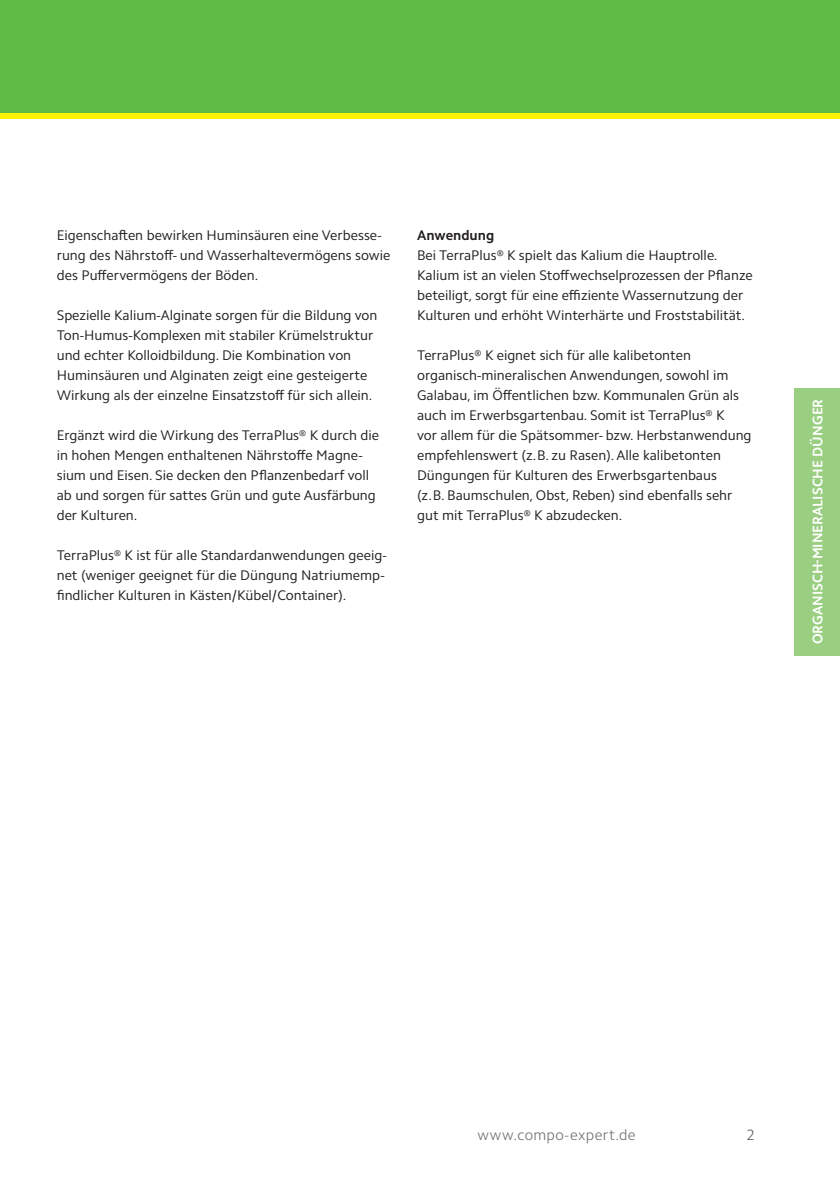
<style>
.page{position:relative;width:840px;height:1191px;background:#fff}
.page>*{position:absolute;margin:0;border:0;box-sizing:border-box;transform-origin:0 0}
.t1{font:300 15px "Camphor Pro";letter-spacing:.025em;color:#6c6d70}
.t2{font:300 15px "Camphor Pro";color:#57585a}
.t3{font:14px/20px "Camphor Pro";color:#231f20}
.t4{font:700 14px "Camphor Pro";color:#fff}
.t5{font:700 14px "Camphor Pro";color:#231f20}
</style>
<div class="page">
<div style="left:794px;top:388px;width:45px;height:267px;background:#9ace81"></div>
<div style="left:0;top:0;width:839px;height:113px;background:#60bb46"></div>
<div style="left:0;top:113px;width:839px;height:6px;background:#fff101"></div>
<p class="t3" style="left:57px;top:225px;width:335px">Eigenschaften bewirken Huminsäuren eine Verbesse&shy;rung des Nährstoff- und Wasserhaltevermögens sowie des Puffervermögens der Böden.</p>
<p class="t3" style="left:57px;top:305px;width:322px">Spezielle Kalium-Alginate sorgen für die Bildung von Ton-Humus-Komplexen mit stabiler Krümelstruktur und echter Kolloidbildung. Die Kombination von Huminsäuren und Alginaten zeigt eine gesteigerte Wirkung als der einzelne Einsatzstoff für sich allein.</p>
<p class="t3" style="left:57px;top:425px;width:323px">Ergänzt wird die Wirkung des TerraPlus® K durch die in hohen Mengen enthaltenen Nährstoffe Magne&shy;sium und Eisen. Sie decken den Pflanzenbedarf voll ab und sorgen für sattes Grün und gute Ausfärbung der Kulturen.</p>
<p class="t3" style="left:57px;top:545px;width:331px">TerraPlus® K ist für alle Standardanwendungen geeig&shy;net (weniger geeignet für die Düngung Natriumemp&shy;findlicher Kulturen in Kästen/Kübel/Container).</p>
<p class="t5" style="left:417px;top:227px;width:79px">Anwendung</p>
<p class="t3" style="left:417px;top:245px;width:337px">Bei TerraPlus® K spielt das Kalium die Hauptrolle.<br>Kalium ist an vielen Stoffwechselprozessen der Pflanze beteiligt, sorgt für eine effiziente Wassernutzung der Kulturen und erhöht Winterhärte und Froststabilität.</p>
<p class="t3" style="left:417px;top:345px;width:336px">TerraPlus® K eignet sich für alle kalibetonten organisch-mineralischen Anwendungen, sowohl im Galabau, im Öffentlichen bzw. Kommunalen Grün als auch im Erwerbsgartenbau. Somit ist TerraPlus® K<br>vor allem für die Spätsommer- bzw. Herbstanwendung empfehlenswert (z.B. zu Rasen). Alle kalibetonten Düngungen für Kulturen des Erwerbsgartenbaus<br>(z.B. Baumschulen, Obst, Reben) sind ebenfalls sehr gut mit TerraPlus® K abzudecken.</p>
<p class="t4" style="left:808px;top:644px;width:247px;rotate:-90deg">ORGANISCH-MINERALISCHE DÜNGER</p>
<p class="t1" style="left:477px;top:1126px;width:159px">www.compo-expert.de</p>
<p class="t2" style="left:737px;top:1126px;width:18px">75</p>
<p class="t2" style="left:746px;top:1126px;width:10px">2</p>
</div>
